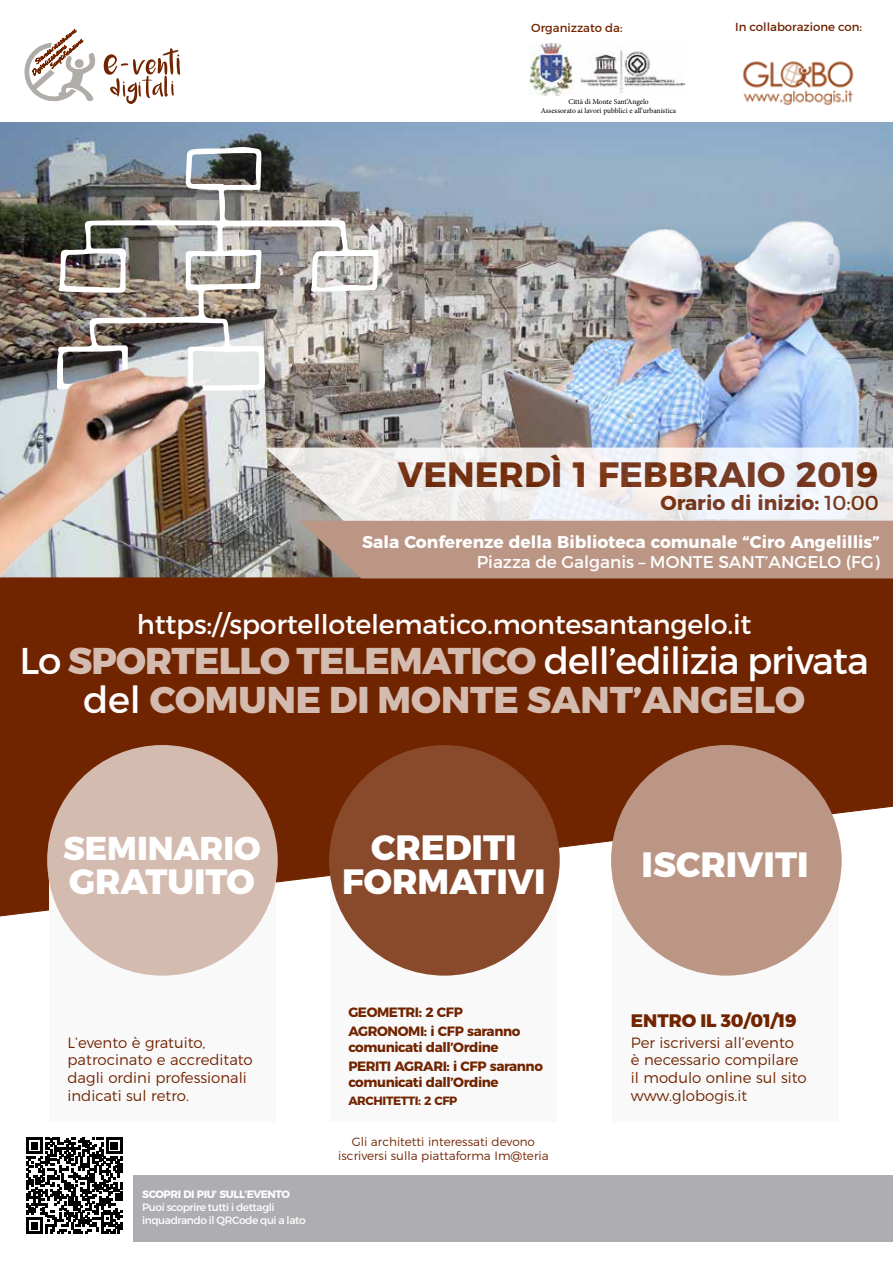
<style>
.page{position:relative;width:893px;height:1263px;background:#fff}
.page>*{position:absolute;margin:0;border:0;box-sizing:border-box;transform-origin:0 0}
.t1{font:800 37.35px/39.5px "Montserrat";color:#d3bbb0;text-align:center}
.t2{font:800 35.1px/34px "Montserrat";color:#fff;text-align:right}
.t3{font:700 35.1px "Montserrat";color:#712400}
.t4{font:800 33px "Montserrat";color:#fff}
.t5{font:27px "Montserrat";letter-spacing:-.01em;color:#fff}
.t6{font:700 20.25px "Montserrat";color:#712400}
.t7{font:800 18.15px "Montserrat";color:#712400}
.t8{font:700 17.1px "Montserrat";color:#fff}
.t9{font:17.1px "Montserrat";color:#fff}
.t10{font:300 14.85px/17.9px "Montserrat";color:#712400}
.t11{font:700 13.5px/19.2px "Montserrat";letter-spacing:-.03em;color:#712400}
.t12{font:300 12px/14.4px "Montserrat";color:#712400;text-align:center}
.t13{font:700 12px "Montserrat";letter-spacing:-.03em;color:#712400}
.t14{font:11.7px "Montserrat";color:#712400}
.t15{font:10.65px/12.8px "Montserrat";letter-spacing:-.04em;color:#fff}
.t16{font:700 10.65px "Montserrat";letter-spacing:-.04em;color:#fff}
.t17{font:7.5px/9px "Minion Pro";letter-spacing:-.005em;color:#000;text-align:center}
.s1{font-weight:400}
.s2{font-weight:400;color:#fff}
</style>
<div class="page">
<img style="left:0;top:122px;width:893px;height:326px">
<img style="left:394px;top:201px;width:477px;height:247px">
<img style="left:743px;top:61px;width:111px;height:44px">
<svg style="left:0;top:577px;width:893px;height:340px;background:#7a3311"></svg>
<div style="left:133px;top:1175px;width:759px;height:66px;background:#aeadb1"></div>
<img style="left:56px;top:146px;width:323px;height:245px">
<img style="left:0;top:246px;width:280px;height:439px">
<svg style="left:26px;top:1138px;width:96px;height:96px"></svg>
<div style="left:613px;top:848px;width:226px;height:274px;background:#f9f9fa"></div>
<div style="left:49px;top:848px;width:227px;height:274px;background:#f9f9fa"></div>
<div style="left:330px;top:848px;width:227px;height:274px;background:#f9f9fa"></div>
<div style="left:47px;top:745px;width:231px;height:231px;background:#d3bbb0;border-radius:50%"></div>
<div style="left:329px;top:745px;width:231px;height:231px;background:#89492b;border-radius:50%"></div>
<div style="left:611px;top:745px;width:231px;height:231px;background:#bb9685;border-radius:50%"></div>
<svg style="left:104px;top:48px;width:76px;height:56px"></svg>
<svg style="left:24px;top:28px;width:72px;height:74px"></svg>
<img style="left:529px;top:43px;width:156px;height:53px">
<svg style="left:265px;top:448px;width:628px;height:129px"></svg>
<div style="left:299px;top:521px;width:594px;height:57px;background:#bb9685"></div>
<p class="t14" style="left:531px;top:21px;width:93px">Organizzato da:</p>
<p class="t14" style="left:735px;top:19px;width:128px">In collaborazione con:</p>
<p class="t17" style="left:541px;top:97px;width:137px">Città di Monte Sant’Angelo<br>Assessorato ai lavori pubblici e all’urbanistica</p>
<h2 class="t3" style="left:398px;top:446px;width:482px">Venerdì 1 febbraio 2019</h2>
<h3 class="t6" style="left:660px;top:486px;width:220px">Orario di inizio: <span class="s1">10:00</span></h3>
<p class="t8" style="left:362px;top:527px;width:519px">Sala Conferenze della Biblioteca comunale “Ciro Angelillis”</p>
<p class="t9" style="left:477px;top:551px;width:404px">Piazza de Galganis – MONTE SANT’ANGELO (FG)</p>
<h3 class="t5" style="left:137px;top:608px;width:616px">https://sportellotelematico.montesantangelo.it</h3>
<h1 class="t1" style="left:20px;top:642px;width:851px"><span class="s2">Lo</span> SPORTELLO TELEMATICO <span class="s2">dell’edilizia privata del</span> COMUNE DI MONTE SANT’ANGELO</h1>
<h3 class="t4" style="left:63px;top:828px;width:23px">SEMINARIO</h3>
<h2 class="t2" style="left:69px;top:866px;width:25px">GRATUITO</h2>
<h2 class="t2" style="left:342px;top:832px;width:51px">CREDITI<br>FORMATI</h2>
<h2 class="t2" style="left:508px;top:866px;width:35px">VI</h2>
<p class="t10" style="left:68px;top:1032px;width:187px">L’evento è gratuito, patrocinato e accreditato dagli ordini professionali indicati sul retro.</p>
<p class="t16" style="left:142px;top:1185px;width:149px">SCOPRI DI PIU’ SULL’EVENTO</p>
<p class="t15" style="left:142px;top:1200px;width:165px">Puoi scoprire tutti i dettagli inquadrando il QRCode qui a lato</p>
<p class="t11" style="left:348px;top:1001px;width:173px">GEOMETRI: 2 CFP<br>AGRONOMI: i CFP saranno</p>
<p class="t11" style="left:348px;top:1036px;width:196px">comunicati dall’Ordine<br>PERITI AGRARI: i CFP saranno</p>
<p class="t11" style="left:348px;top:1072px;width:152px">comunicati dall’Ordine</p>
<p class="t13" style="left:348px;top:1091px;width:111px">ARCHITETTI: 2 CFP</p>
<p class="t12" style="left:338px;top:1133px;width:212px">Gli architetti interessati devono iscriversi sulla piattaforma Im@teria</p>
<h2 class="t2" style="left:642px;top:849px;width:20px">ISCRI</h2>
<h2 class="t2" style="left:737px;top:849px;width:41px">VITI</h2>
<p class="t7" style="left:631px;top:1009px;width:14px">ENTRO</p>
<p class="t7" style="left:700px;top:1009px;width:98px">IL 30/01/19</p>
<p class="t10" style="left:631px;top:1032px;width:177px">Per iscriversi all’evento<br>è necessario compilare il modulo online sul sito www.globogis.it</p>
</div>
